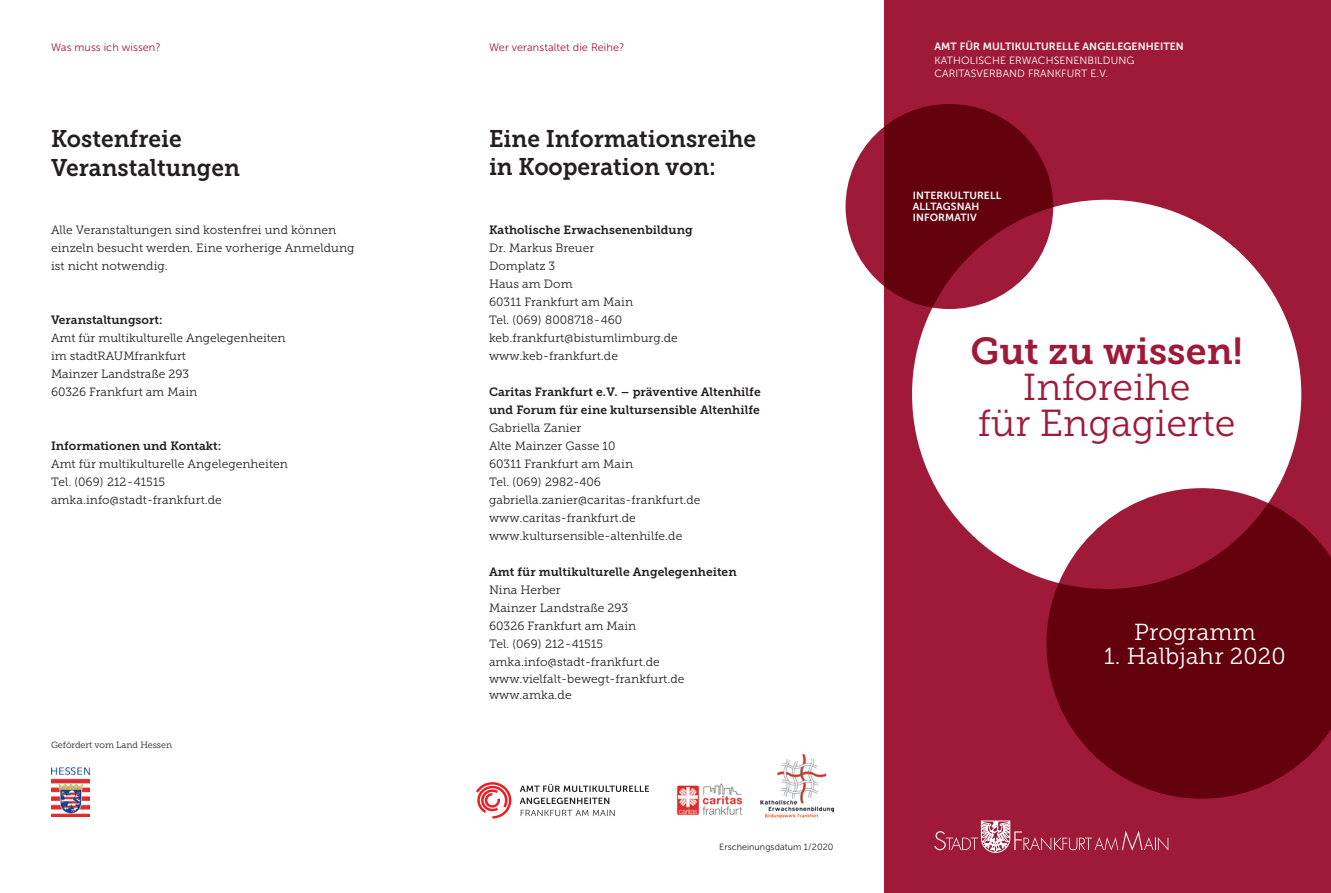
<style>
.page{position:relative;width:1331px;height:893px;background:#fff}
.page>*{position:absolute;margin:0;border:0;box-sizing:border-box;transform-origin:0 0}
.t1{font:37.5px "Museo Slab 300";color:#9f1a38}
.t2{font:37.5px "Museo Slab 700";color:#9f1a38}
.Fließtext{font:24px/28.5px "Museo Slab 700";color:#231f20;scale:.95 1}
.t3{font:23.1px "Museo Slab 300";letter-spacing:.01em;color:#fff}
.Fließtext-2{font:12px/18px "Museo Slab 300";letter-spacing:.005em;color:#231f20}
.Fließtext-3{font:12px "Museo Slab 700";letter-spacing:.005em;color:#231f20}
.Kopfzeile{font:10.8px "Museo Sans 300";letter-spacing:.005em;color:#9f1a38}
.Kopfzeile-2{font:10.5px "Museo Sans 300";letter-spacing:.01em;color:#fff}
.Kopfzeile-3{font:10.5px "Museo Sans 700";letter-spacing:.01em;color:#fff}
.Kopfzeile-4{font:10.35px "Museo Sans 700";letter-spacing:.01em;color:#fff}
.Fließtext-4{font:9px "Museo Sans 300";letter-spacing:.005em;color:#231f20}
.Fließtext-5{font:9px "Museo Slab 300";color:#231f20}
</style>
<div class="page">
<div style="left:884px;top:0;width:447px;height:893px;background:#9f1a38"></div>
<div style="left:912px;top:200px;width:389px;height:389px;background:#fff;border-radius:50%"></div>
<svg style="left:934px;top:820px;width:234px;height:33px"></svg>
<svg style="left:1046px;top:488px;width:285px;height:311px;fill:#63020c"></svg>
<svg style="left:845px;top:104px;width:208px;height:205px;background:#750919"></svg>
<img style="left:51px;top:767px;width:39px;height:49px">
<img style="left:676px;top:783px;width:67px;height:33px">
<img style="left:760px;top:753px;width:73px;height:65px">
<svg style="left:521px;top:810px;width:94px;height:6px"></svg>
<svg style="left:520px;top:784px;width:129px;height:20px"></svg>
<svg style="left:476px;top:782px;width:35px;height:37px"></svg>
<p class="Kopfzeile" style="left:51px;top:41px;width:111px">Was muss ich wissen?</p>
<p class="Fließtext" style="left:51px;top:125px;width:200px">Kostenfreie<br>Veranstaltungen</p>
<p class="Fließtext-2" style="left:51px;top:221px;width:305px">Alle Veranstaltungen sind kostenfrei und können einzeln besucht werden. Eine vorherige Anmeldung ist nicht notwendig.</p>
<p class="Fließtext-3" style="left:51px;top:313px;width:113px">Veranstaltungsort:</p>
<p class="Fließtext-2" style="left:51px;top:329px;width:236px">Amt für multikulturelle Angelegenheiten im stadtRAUMfrankfurt</p>
<p class="Fließtext-2" style="left:51px;top:365px;width:140px">Mainzer Landstraße 293</p>
<p class="Fließtext-2" style="left:51px;top:383px;width:148px">60326 Frankfurt am Main</p>
<p class="Fließtext-3" style="left:51px;top:439px;width:172px">Informationen und Kontakt:</p>
<p class="Fließtext-2" style="left:51px;top:455px;width:238px">Amt für multikulturelle Angelegenheiten</p>
<p class="Fließtext-2" style="left:51px;top:473px;width:116px">Tel. (069) 212-41515</p>
<p class="Fließtext-2" style="left:51px;top:491px;width:172px">amka.info@stadt-frankfurt.de</p>
<p class="Fließtext-5" style="left:51px;top:740px;width:123px">Gefördert vom Land Hessen</p>
<p class="Kopfzeile" style="left:489px;top:41px;width:137px">Wer veranstaltet die Reihe?</p>
<p class="Fließtext" style="left:489px;top:124px;width:283px">Eine Informationsreihe</p>
<p class="Fließtext" style="left:489px;top:153px;width:241px">in Kooperation von:</p>
<p class="Fließtext-3" style="left:489px;top:223px;width:205px">Katholische Erwachsenenbildung</p>
<p class="Fließtext-2" style="left:489px;top:239px;width:107px">Dr. Markus Breuer</p>
<p class="Fließtext-2" style="left:489px;top:257px;width:68px">Domplatz 3</p>
<p class="Fließtext-2" style="left:489px;top:275px;width:85px">Haus am Dom</p>
<p class="Fließtext-2" style="left:489px;top:293px;width:146px">60311 Frankfurt am Main</p>
<p class="Fließtext-2" style="left:489px;top:311px;width:135px">Tel. (069) 8008718-460</p>
<p class="Fließtext-2" style="left:489px;top:329px;width:190px">keb.frankfurt@bistumlimburg.de</p>
<p class="Fließtext-2" style="left:489px;top:347px;width:130px">www.keb-frankfurt.de</p>
<p class="Fließtext-3" style="left:489px;top:385px;width:273px">Caritas Frankfurt e.V. – präventive Altenhilfe</p>
<p class="Fließtext-3" style="left:489px;top:403px;width:272px">und Forum für eine kultursensible Altenhilfe</p>
<p class="Fließtext-2" style="left:489px;top:419px;width:94px">Gabriella Zanier</p>
<p class="Fließtext-2" style="left:489px;top:437px;width:128px">Alte Mainzer Gasse 10</p>
<p class="Fließtext-2" style="left:489px;top:455px;width:146px">60311 Frankfurt am Main</p>
<p class="Fließtext-2" style="left:489px;top:473px;width:113px">Tel. (069) 2982-406</p>
<p class="Fließtext-2" style="left:489px;top:491px;width:213px">gabriella.zanier@caritas-frankfurt.de</p>
<p class="Fließtext-2" style="left:489px;top:509px;width:148px">www.caritas-frankfurt.de</p>
<p class="Fließtext-2" style="left:489px;top:527px;width:195px">www.kultursensible-altenhilfe.de</p>
<p class="Fließtext-3" style="left:489px;top:565px;width:249px">Amt für multikulturelle Angelegenheiten</p>
<p class="Fließtext-2" style="left:489px;top:581px;width:73px">Nina Herber</p>
<p class="Fließtext-2" style="left:489px;top:599px;width:141px">Mainzer Landstraße 293</p>
<p class="Fließtext-2" style="left:489px;top:617px;width:149px">60326 Frankfurt am Main</p>
<p class="Fließtext-2" style="left:489px;top:635px;width:116px">Tel. (069) 212-41515</p>
<p class="Fließtext-2" style="left:489px;top:653px;width:172px">amka.info@stadt-frankfurt.de</p>
<p class="Fließtext-2" style="left:489px;top:669px;width:197px">www.vielfalt-bewegt-frankfurt.de</p>
<p class="Fließtext-2" style="left:489px;top:686px;width:84px">www.amka.de</p>
<p class="Fließtext-4" style="left:719px;top:842px;width:116px">Erscheinungsdatum 1/ 2020</p>
<p class="Kopfzeile-3" style="left:934px;top:41px;width:251px">AMT FÜR MULTIKULTURELLE ANGELEGENHEITEN</p>
<p class="Kopfzeile-2" style="left:934px;top:55px;width:201px">KATHOLISCHE ERWACHSENENBILDUNG</p>
<p class="Kopfzeile-2" style="left:934px;top:68px;width:175px">CARITASVERBAND FRANKFURT E. V.</p>
<p class="Kopfzeile-4" style="left:913px;top:190px;width:90px">INTERKULTURELL</p>
<p class="Kopfzeile-4" style="left:913px;top:201px;width:68px">ALLTAGSNAH</p>
<p class="Kopfzeile-4" style="left:913px;top:212px;width:66px">INFORMATIV</p>
<p class="t2" style="left:970px;top:330px;width:274px">Gut zu wissen!</p>
<p class="t1" style="left:1023px;top:367px;width:169px">Inforeihe</p>
<p class="t1" style="left:978px;top:403px;width:259px">für Engagierte</p>
<p class="t3" style="left:1134px;top:619px;width:123px">Programm</p>
<p class="t3" style="left:1104px;top:644px;width:183px">1. Halbjahr 2020</p>
</div>
